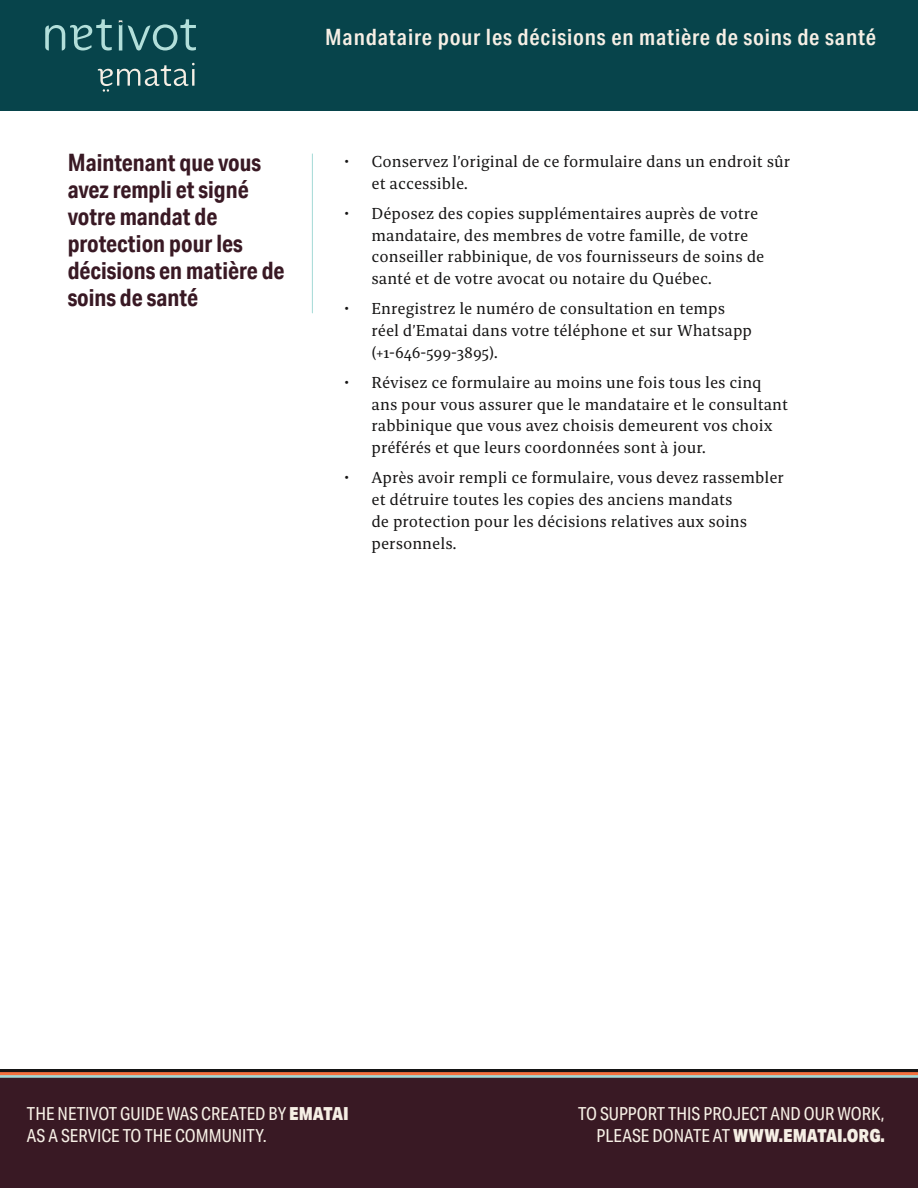
<style>
.page{position:relative;width:918px;height:1188px;background:#fff}
.page>*{position:absolute;margin:0;border:0;box-sizing:border-box;transform-origin:0 0}
.t1{font:700 24px/27px "Aktiv Grotesk Cd";color:#391924}
.t2{font:600 22.5px "Aktiv Grotesk Cd";letter-spacing:.04em;color:#f6efe5}
.t3{font:18px/21.6px "Aktiv Grotesk Cd";color:#f6efe5;text-align:right}
.t4{font:15.75px/21.8px "Bespoke Serif";color:#151414}
.s1{font-weight:900}
</style>
<div class="page">
<div style="left:0;top:0;width:918px;height:111px;background:#07444b"></div>
<svg style="left:98px;top:63px;width:97px;height:29px"></svg>
<svg style="left:128px;top:19px;width:68px;height:32px"></svg>
<svg style="left:45px;top:19px;width:67px;height:32px"></svg>
<svg style="left:119px;top:20px;width:3px;height:31px"></svg>
<hr style="left:312px;top:154px;width:1px;height:159px;background:#a3d9d6">
<div style="left:0;top:1072px;width:918px;height:116px;background:#391924"></div>
<hr style="left:0;top:1069px;width:918px;height:3px;background:#151414">
<hr style="left:0;top:1075px;width:918px;height:3px;background:#a3d9d6">
<hr style="left:0;top:1072px;width:918px;height:3px;background:#f3713e">
<h1 class="t1" style="left:68px;top:149px;width:218px">Maintenant que vous avez rempli et signé votre mandat de protection pour les décisions en matière de soins de santé</h1>
<h2 class="t2" style="left:325px;top:24px;width:553px">Mandataire pour les décisions en matière de soins de santé</h2>
<p class="t4" style="left:371px;top:150px;width:421px;text-indent:-27px">• Conservez l’original de ce formulaire dans un endroit sûr et accessible.</p>
<p class="t4" style="left:371px;top:202px;width:394px;text-indent:-27px">• Déposez des copies supplémentaires auprès de votre mandataire, des membres de votre famille, de votre conseiller rabbinique, de vos fournisseurs de soins de santé et de votre avocat ou notaire du Québec.</p>
<p class="t4" style="left:371px;top:298px;width:382px;text-indent:-27px">• Enregistrez le numéro de consultation en temps réel d’Ematai dans votre téléphone et sur Whatsapp (+1-646-599-3895).</p>
<p class="t4" style="left:371px;top:371px;width:418px;text-indent:-27px">• Révisez ce formulaire au moins une fois tous les cinq ans pour vous assurer que le mandataire et le consultant rabbinique que vous avez choisis demeurent vos choix préférés et que leurs coordonnées sont à jour.</p>
<p class="t4" style="left:371px;top:467px;width:414px;text-indent:-27px">• Après avoir rempli ce formulaire, vous devez rassembler et détruire toutes les copies des anciens mandats<br>de protection pour les décisions relatives aux soins personnels.</p>
<p class="t3" style="left:27px;top:1103px;width:323px;text-align:left">THE NETIVOT GUIDE WAS CREATED BY <span class="s1">EMATAI<br></span>AS A SERVICE TO THE COMMUNITY.</p>
<p class="t3" style="left:578px;top:1103px;width:308px">TO SUPPORT THIS PROJECT AND OUR WORK,<br>PLEASE DONATE AT <span class="s1">WWW.EMATAI.ORG.</span></p>
</div>
